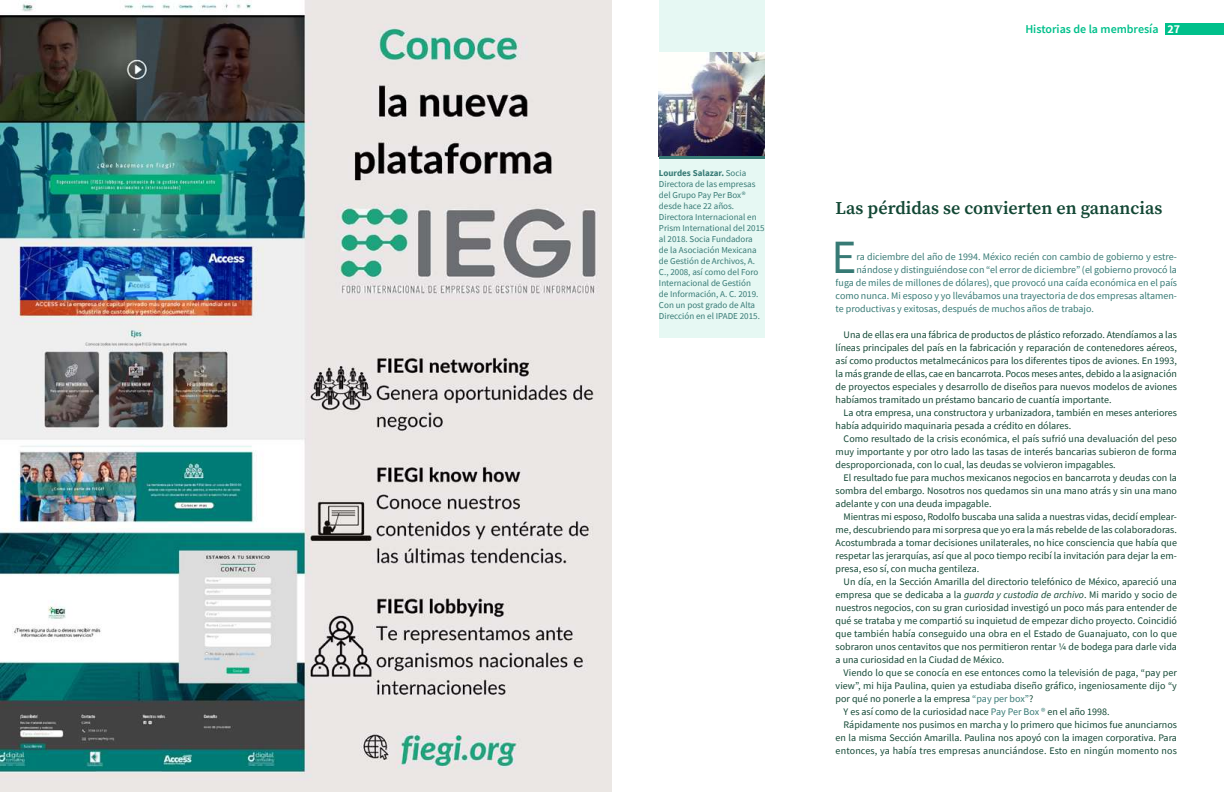
<style>
.page{position:relative;width:1224px;height:792px;background:#fff}
.page>*{position:absolute;margin:0;border:0;box-sizing:border-box;transform-origin:0 0}
.t1{font:47.7px "Source Sans Pro";color:#377a75}
.t2{font:18px "Source Serif Variable";letter-spacing:.01em;color:#124734}
.t3{font:600 12px "Source Sans Pro";color:#00c08b}
.t4{font:10px/13px "Source Sans Pro";color:#124734;text-align:justify}
.t5{font:10px "Source Sans Pro";color:#377a75}
.t6{font:9px/11px "Source Sans Pro";color:#377a75}
.s1{font-weight:700}
.s2{font-weight:700;color:#fff}
.s3{font-style:italic}
.s4{color:#377a75}
</style>
<div class="page">
<img style="left:0;top:0;width:612px;height:792px">
<div style="left:659px;top:0;width:106px;height:338px;background:#e6f8f3"></div>
<img style="left:659px;top:52px;width:106px;height:104px">
<hr style="left:659px;top:156px;width:106px;height:3px;background:#377a75">
<div style="left:1166px;top:23px;width:58px;height:12px;background:#00c08b"></div>
<p class="t6" style="left:659px;top:168px;width:107px"><span class="s1">Lourdes Salazar.</span> Socia<br>Directora de las empresas del Grupo Pay Per Box® desde hace 22 años.<br>Directora Internacional en<br>Prism International del 2015 al 2018. Socia Fundadora<br>de la Asociación Mexicana de Gestión de Archivos, A.<br>C., 2008, así como del Foro<br>Internacional de Gestión<br>de Información, A. C. 2019.<br>Con un post grado de Alta<br>Dirección en el IPADE 2015.</p>
<p class="t3" style="left:1025px;top:21px;width:156px">Historias de la membresía <span class="s2">27</span></p>
<h2 class="t2" style="left:836px;top:196px;width:328px">Las pérdidas se convierten en ganancias</h2>
<h1 class="t1" style="left:831px;top:227px;width:27px">E</h1>
<p class="t5" style="left:857px;top:251px;width:322px">ra diciembre del año de 1994. México recién con cambio de gobierno y estre-</p>
<p class="t5" style="left:857px;top:264px;width:322px">nándose y distinguiéndose con “el error de diciembre” (el gobierno provocó la</p>
<p class="t5" style="left:836px;top:277px;width:343px">fuga de miles de millones de dólares), que provocó una caída económica en el país</p>
<p class="t5" style="left:836px;top:290px;width:343px">como nunca. Mi esposo y yo llevábamos una trayectoria de dos empresas altamen-</p>
<p class="t5" style="left:836px;top:303px;width:260px">te productivas y exitosas, después de muchos años de trabajo.</p>
<p class="t4" style="left:836px;top:329px;width:343px;text-indent:8px">Una de ellas era una fábrica de productos de plástico reforzado. Atendíamos a las líneas principales del país en la fabricación y reparación de contenedores aéreos, así como productos metalmecánicos para los diferentes tipos de aviones. En 1993, la más grande de ellas, cae en bancarrota. Pocos meses antes, debido a la asignación de proyectos especiales y desarrollo de diseños para nuevos modelos de aviones habíamos tramitado un préstamo bancario de cuantía importante.</p>
<p class="t4" style="left:836px;top:407px;width:343px;text-indent:8px">La otra empresa, una constructora y urbanizadora, también en meses anteriores había adquirido maquinaria pesada a crédito en dólares.</p>
<p class="t4" style="left:836px;top:433px;width:343px;text-indent:8px">Como resultado de la crisis económica, el país sufrió una devaluación del peso muy importante y por otro lado las tasas de interés bancarias subieron de forma desproporcionada, con lo cual, las deudas se volvieron impagables.</p>
<p class="t4" style="left:836px;top:472px;width:343px;text-indent:8px">El resultado fue para muchos mexicanos negocios en bancarrota y deudas con la sombra del embargo. Nosotros nos quedamos sin una mano atrás y sin una mano adelante y con una deuda impagable.</p>
<p class="t4" style="left:836px;top:511px;width:343px;text-indent:8px">Mientras mi esposo, Rodolfo buscaba una salida a nuestras vidas, decidí emplear&shy;me, descubriendo para mi sorpresa que yo era la más rebelde de las colaboradoras.<br>Acostumbrada a tomar decisiones unilaterales, no hice consciencia que había que respetar las jerarquías, así que al poco tiempo recibí la invitación para dejar la em&shy;presa, eso sí, con mucha gentileza.</p>
<p class="t4" style="left:836px;top:576px;width:343px;text-indent:8px">Un día, en la Sección Amarilla del directorio telefónico de México, apareció una empresa que se dedicaba a la <span class="s3">guarda y custodia de archivo</span>. Mi marido y socio de nuestros negocios, con su gran curiosidad investigó un poco más para entender de qué se trataba y me compartió su inquietud de empezar dicho proyecto. Coincidió que también había conseguido una obra en el Estado de Guanajuato, con lo que sobraron unos centavitos que nos permitieron rentar ¼ de bodega para darle vida a una curiosidad en la Ciudad de México.</p>
<p class="t4" style="left:844px;top:667px;width:335px">Viendo lo que se conocía en ese entonces como la televisión de paga, “pay per</p>
<p class="t4" style="left:836px;top:680px;width:343px">view”, mi hija Paulina, quien ya estudiaba diseño gráfico, ingeniosamente dijo “y</p>
<p class="t4" style="left:836px;top:693px;width:199px">por qué no ponerle a la empresa <span class="s4">“pay per box”</span>?</p>
<p class="t4" style="left:844px;top:706px;width:267px">Y es así como de la curiosidad nace <span class="s4">Pay Per Box ®</span> en el año 1998.</p>
<p class="t4" style="left:844px;top:719px;width:335px">Rápidamente nos pusimos en marcha y lo primero que hicimos fue anunciarnos</p>
<p class="t4" style="left:836px;top:732px;width:343px">en la misma Sección Amarilla. Paulina nos apoyó con la imagen corporativa. Para</p>
<p class="t4" style="left:836px;top:745px;width:343px">entonces, ya había tres empresas anunciándose. Esto en ningún momento nos</p>
</div>
